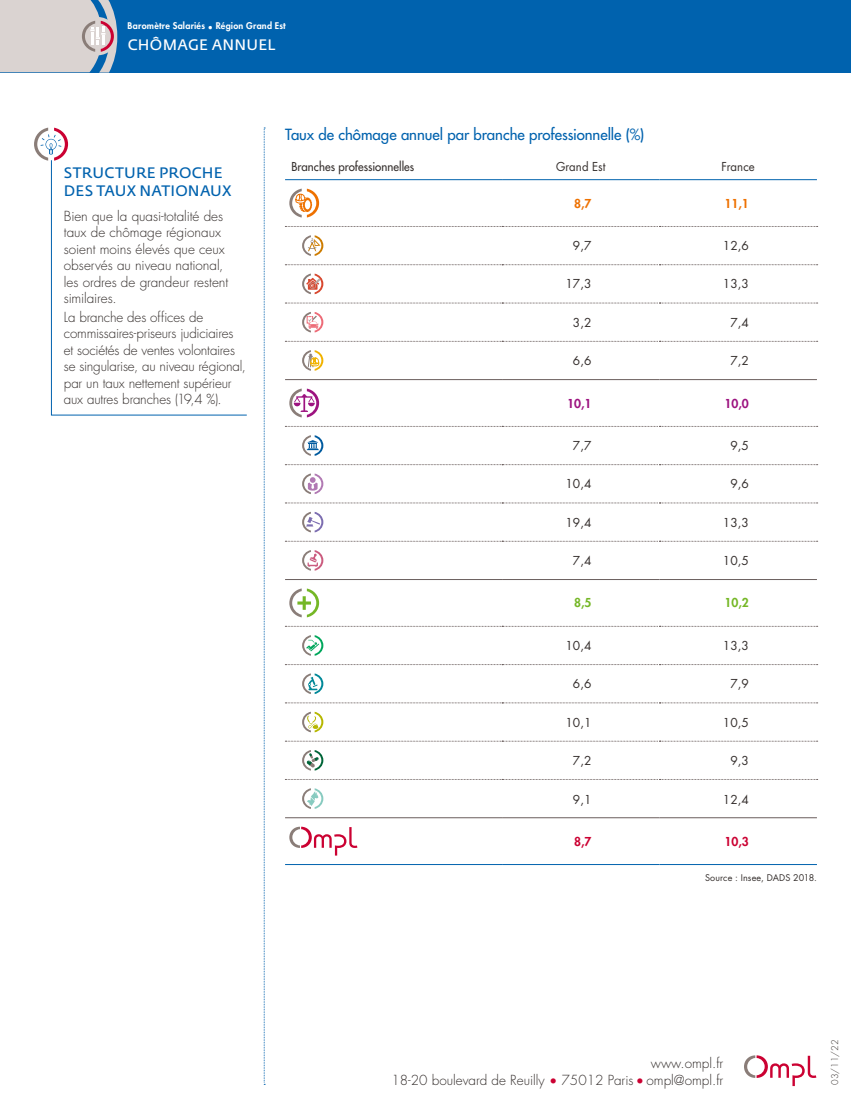
<style>
.page{position:relative;width:851px;height:1106px;background:#fff}
.page>*{position:absolute;margin:0;border:0;box-sizing:border-box;transform-origin:0 0}
.t1{font:500 15px "Futura Std";letter-spacing:-.005em;color:#0062ae}
.t2{font:15px/18px "Fedra Sans Std";letter-spacing:.01em;color:#0062ae}
.t3{font:15px "Fedra Sans Std";letter-spacing:.02em;color:#fff}
.t4{font:300 13.5px/16.5px "Futura Std";letter-spacing:-.005em;color:#352f2d}
.t5{font:12px "Futura Std";color:#352f2d}
.t6{font:500 12px "Futura Std";letter-spacing:.005em;color:#352f2d;scale:.95 1}
.t7{font:12px "Futura Std";color:#352f2d;scale:.95 1}
.t8{font:800 12px "Futura Std";color:#9d1380}
.t9{font:800 12px "Futura Std";color:#ee7100}
.t10{font:800 12px "Futura Std";color:#75b726}
.t11{font:800 12px "Futura Std";color:#cb0132}
.t12{font:800 9px "Futura Std";letter-spacing:.025em;color:#fff}
.t13{font:9px "Futura Std";letter-spacing:.015em;color:#352f2d}
.t14{font:300 9px "Futura Std";color:#352f2d}
.s1{color:#cb0132}
</style>
<div class="page">
<div style="left:0;top:0;width:850px;height:72px;background:#0062ae"></div>
<svg style="left:264px;top:128px;width:1px;height:957px"></svg>
<svg style="left:34px;top:128px;width:34px;height:33px"></svg>
<svg style="left:51px;top:159px;width:196px;height:257px"></svg>
<svg style="left:744px;top:1055px;width:72px;height:31px"></svg>
<svg style="left:0;top:0;width:117px;height:73px;background:#cbc8cc"></svg>
<svg style="left:502px;top:180px;width:314px;height:446px"></svg>
<hr style="left:502px;top:379px;width:157px;height:1px;background:#6a5e5d">
<hr style="left:659px;top:379px;width:157px;height:1px;background:#6a5e5d">
<hr style="left:502px;top:579px;width:157px;height:1px;background:#6a5e5d">
<hr style="left:659px;top:579px;width:157px;height:1px;background:#6a5e5d">
<hr style="left:285px;top:179px;width:217px;height:1px;background:#0062ae">
<svg style="left:285px;top:226px;width:532px;height:1px"></svg>
<svg style="left:285px;top:264px;width:532px;height:1px"></svg>
<svg style="left:285px;top:303px;width:532px;height:1px"></svg>
<svg style="left:285px;top:341px;width:532px;height:1px"></svg>
<svg style="left:285px;top:426px;width:532px;height:1px"></svg>
<svg style="left:285px;top:464px;width:532px;height:1px"></svg>
<svg style="left:285px;top:502px;width:532px;height:1px"></svg>
<svg style="left:285px;top:541px;width:532px;height:1px"></svg>
<hr style="left:285px;top:379px;width:217px;height:1px;background:#6a5e5d">
<hr style="left:285px;top:579px;width:217px;height:1px;background:#6a5e5d">
<hr style="left:285px;top:817px;width:217px;height:1px;background:#6a5e5d">
<hr style="left:502px;top:179px;width:157px;height:1px;background:#0062ae">
<hr style="left:659px;top:179px;width:157px;height:1px;background:#0062ae">
<hr style="left:285px;top:864px;width:217px;height:1px;background:#0062ae">
<hr style="left:502px;top:864px;width:157px;height:1px;background:#0062ae">
<hr style="left:659px;top:864px;width:157px;height:1px;background:#0062ae">
<svg style="left:285px;top:626px;width:532px;height:1px"></svg>
<svg style="left:285px;top:664px;width:532px;height:1px"></svg>
<svg style="left:285px;top:702px;width:532px;height:1px"></svg>
<svg style="left:285px;top:741px;width:532px;height:1px"></svg>
<hr style="left:502px;top:817px;width:157px;height:1px;background:#6a5e5d">
<hr style="left:659px;top:817px;width:157px;height:1px;background:#6a5e5d">
<svg style="left:285px;top:779px;width:532px;height:1px"></svg>
<svg style="left:289px;top:189px;width:30px;height:28px"></svg>
<svg style="left:302px;top:235px;width:21px;height:21px"></svg>
<svg style="left:302px;top:273px;width:21px;height:21px"></svg>
<svg style="left:302px;top:312px;width:21px;height:20px"></svg>
<svg style="left:302px;top:350px;width:21px;height:21px"></svg>
<svg style="left:289px;top:388px;width:30px;height:29px"></svg>
<svg style="left:302px;top:435px;width:21px;height:21px"></svg>
<svg style="left:302px;top:473px;width:21px;height:21px"></svg>
<svg style="left:302px;top:512px;width:21px;height:20px"></svg>
<svg style="left:302px;top:550px;width:21px;height:20px"></svg>
<svg style="left:289px;top:588px;width:30px;height:29px"></svg>
<svg style="left:302px;top:635px;width:21px;height:21px"></svg>
<svg style="left:302px;top:673px;width:21px;height:21px"></svg>
<svg style="left:302px;top:711px;width:21px;height:21px"></svg>
<svg style="left:302px;top:750px;width:21px;height:20px"></svg>
<svg style="left:302px;top:788px;width:21px;height:21px"></svg>
<svg style="left:289px;top:826px;width:68px;height:29px"></svg>
<p class="t12" style="left:128px;top:20px;width:160px">Baromètre Salariés • Région Grand Est</p>
<p class="t3" style="left:128px;top:35px;width:149px">CHÔMAGE ANNUEL</p>
<p class="t2" style="left:64px;top:163px;width:169px">STRUCTURE PROCHE<br>DES TAUX NATIONAUX</p>
<p class="t4" style="left:64px;top:208px;width:166px">Bien que la quasi-totalité des taux de chômage régionaux soient moins élevés que ceux observés au niveau national, les ordres de grandeur restent similaires.</p>
<p class="t4" style="left:64px;top:309px;width:184px">La branche des offices de commissaires-priseurs judiciaires et sociétés de ventes volontaires se singularise, au niveau régional, par un taux nettement supérieur aux autres branches (19,4 %).</p>
<p class="t1" style="left:285px;top:125px;width:360px">Taux de chômage annuel par branche professionnelle (%)</p>
<p class="t6" style="left:291px;top:159px;width:131px">Branches professionnelles</p>
<p class="t7" style="left:556px;top:159px;width:54px">Grand Est</p>
<p class="t7" style="left:721px;top:159px;width:37px">France</p>
<p class="t9" style="left:574px;top:195px;width:19px">8,7</p>
<p class="t9" style="left:724px;top:195px;width:26px">11,1</p>
<p class="t5" style="left:573px;top:238px;width:20px">9,7</p>
<p class="t5" style="left:722px;top:238px;width:27px">12,6</p>
<p class="t5" style="left:565px;top:276px;width:27px">17,3</p>
<p class="t5" style="left:722px;top:276px;width:27px">13,3</p>
<p class="t5" style="left:573px;top:314px;width:20px">3,2</p>
<p class="t5" style="left:730px;top:314px;width:20px">7,4</p>
<p class="t5" style="left:573px;top:353px;width:20px">6,6</p>
<p class="t5" style="left:730px;top:353px;width:20px">7,2</p>
<p class="t8" style="left:567px;top:395px;width:26px">10,1</p>
<p class="t8" style="left:724px;top:395px;width:26px">10,0</p>
<p class="t5" style="left:573px;top:438px;width:20px">7,7</p>
<p class="t5" style="left:730px;top:438px;width:20px">9,5</p>
<p class="t5" style="left:565px;top:476px;width:27px">10,4</p>
<p class="t5" style="left:730px;top:476px;width:20px">9,6</p>
<p class="t5" style="left:565px;top:514px;width:27px">19,4</p>
<p class="t5" style="left:722px;top:514px;width:27px">13,3</p>
<p class="t5" style="left:573px;top:553px;width:20px">7,4</p>
<p class="t5" style="left:722px;top:553px;width:27px">10,5</p>
<p class="t10" style="left:574px;top:595px;width:19px">8,5</p>
<p class="t10" style="left:724px;top:595px;width:26px">10,2</p>
<p class="t5" style="left:565px;top:638px;width:27px">10,4</p>
<p class="t5" style="left:722px;top:638px;width:27px">13,3</p>
<p class="t5" style="left:573px;top:676px;width:20px">6,6</p>
<p class="t5" style="left:730px;top:676px;width:20px">7,9</p>
<p class="t5" style="left:565px;top:714px;width:27px">10,1</p>
<p class="t5" style="left:722px;top:714px;width:27px">10,5</p>
<p class="t5" style="left:573px;top:753px;width:20px">7,2</p>
<p class="t5" style="left:730px;top:753px;width:20px">9,3</p>
<p class="t5" style="left:573px;top:791px;width:20px">9,1</p>
<p class="t5" style="left:722px;top:791px;width:27px">12,4</p>
<p class="t11" style="left:574px;top:833px;width:19px">8,7</p>
<p class="t11" style="left:724px;top:833px;width:26px">10,3</p>
<p class="t13" style="left:705px;top:872px;width:113px">Source : Insee, DADS 2018.</p>
<p class="t4" style="left:391px;top:1055px;width:333px;text-align:right">www.ompl.fr<br>18-20 boulevard de Reuilly <span class="s1">•</span> 75012 Paris <span class="s1">•</span> ompl@ompl.fr</p>
<p class="t14" style="left:829px;top:1084px;width:46px;rotate:-90deg">03/11/22</p>
</div>
